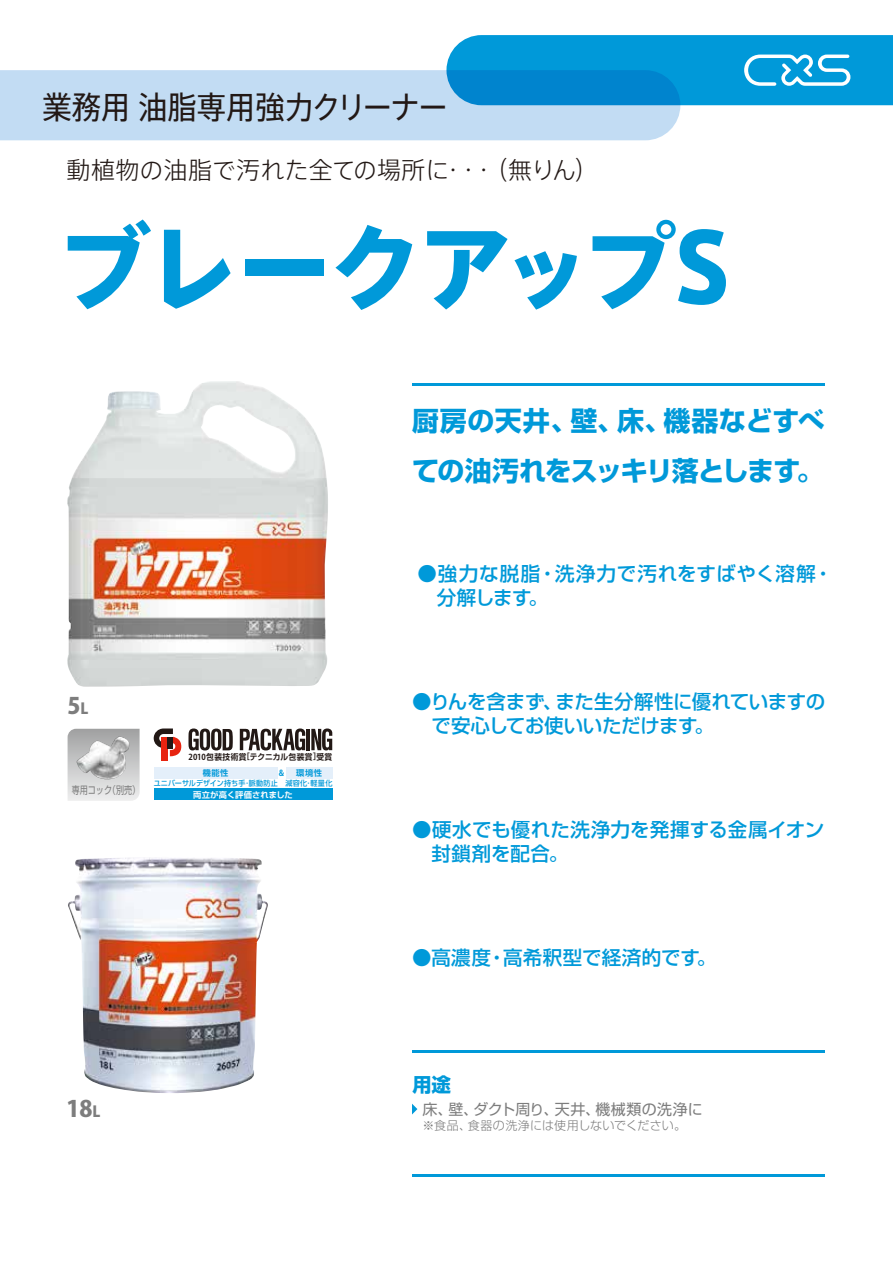
<style>
.page{position:relative;width:893px;height:1263px;background:#fff}
.page>*{position:absolute;margin:0;border:0;box-sizing:border-box;transform-origin:0 0}
.t1{font:800 95.85px "Axis Std";letter-spacing:-.07em;color:#0099d9}
.t2{font:31.5px "Axis Std";color:#221815;scale:.93 1}
.t3{font:700 27px/49.5px "Shin Go Pro";letter-spacing:-.03em;color:#0099d9}
.t4{font:300 24px "Axis Std";color:#221815}
.t5{font:800 22.5px "Koz Go Pro";color:#7d7d7d}
.t6{font:500 19.5px/24px "Shin Go Pro";letter-spacing:.005em;color:#0099d9}
.t7{font:500 19.5px/24px "Shin Go Pro";letter-spacing:-.02em;color:#0099d9}
.t8{font:500 19.5px/24px "Shin Go Pro";letter-spacing:.03em;color:#0099d9}
.t9{font:700 19.5px "Shin Go Pro";color:#0099d9}
.t10{font:15px "Shin Go Pro";letter-spacing:.01em;color:#7d7d7d}
.t11{font:300 12px "Shin Go Pro";letter-spacing:.015em;color:#7d7d7d}
.t12{font:10.5px "Shin Go Pro";color:#7d7d7d;scale:.77 1}
.t13{font:700 8.25px/15.9px "Shin Go Pro De";letter-spacing:.045em;color:#221815;scale:.93 1}
.t14{font:700 8.25px "Shin Go Pro De";letter-spacing:.005em;color:#fff}
.t15{font:700 8.25px "Shin Go Pro De";color:#0099d9}
.t16{font:700 8.25px "Koz Go Pro";color:#0099d9;scale:.93 1}
.t17{font:500 7.5px "Shin Go Pro";letter-spacing:.025em;color:#0099d9;scale:.94 1}
.s1{font-size:15px}
.s2{font-family:"Koz Go Pro"}
.s3{color:#0099d9}
</style>
<div class="page">
<hr style="left:412px;top:1175px;width:412px;height:2px;background:#0099d9">
<img style="left:68px;top:857px;width:200px;height:236px">
<svg style="left:68px;top:729px;width:72px;height:72px;background:#cfcfd0"></svg>
<hr style="left:412px;top:384px;width:412px;height:2px;background:#0099d9">
<img style="left:67px;top:381px;width:261px;height:306px">
<img style="left:76px;top:736px;width:54px;height:44px">
<svg style="left:188px;top:728px;width:45px;height:22px"></svg>
<svg style="left:240px;top:728px;width:65px;height:22px"></svg>
<hr style="left:307px;top:729px;width:3px;height:21px;background:#221815">
<svg style="left:311px;top:728px;width:21px;height:22px"></svg>
<div style="left:162px;top:737px;width:6px;height:24px;background:#e72410"></div>
<svg style="left:154px;top:728px;width:27px;height:28px"></svg>
<div style="left:168px;top:737px;width:5px;height:11px;background:#221815"></div>
<div style="left:286px;top:767px;width:46px;height:11px;background:#e4effa"></div>
<div style="left:154px;top:767px;width:123px;height:11px;background:#e4effa"></div>
<div style="left:154px;top:789px;width:178px;height:11px;background:#0099d9"></div>
<hr style="left:412px;top:1051px;width:412px;height:2px;background:#0099d9">
<svg style="left:412px;top:1104px;width:5px;height:10px"></svg>
<div style="left:0;top:70px;width:680px;height:70px;background:#c2dcf3"></div>
<svg style="left:446px;top:35px;width:447px;height:70px;background:#0d99d8"></svg>
<h2 class="t2" style="left:43px;top:84px;width:437px">業務用 油脂専用強力クリーナー</h2>
<p class="t4" style="left:66px;top:152px;width:534px">動植物の油脂で汚れた全ての場所に・・・（無りん）</p>
<h1 class="t1" style="left:55px;top:194px;width:677px">ブレークアップS</h1>
<h3 class="t3" style="left:412px;top:393px;width:414px">厨房の天井、壁、床、機器などすべての油汚れをスッキリ落とします。</h3>
<p class="t5" style="left:68px;top:691px;width:22px">5<span class="s1">L</span></p>
<p class="t12" style="left:72px;top:781px;width:91px">専用コック（別売）</p>
<p class="t13" style="left:203px;top:748px;width:141px;text-indent:-14px"><span class="s2">2010</span>包装技術賞[テクニカル包装賞]受賞<span class="s3">機能性</span></p>
<p class="t16" style="left:279px;top:768px;width:7px">&amp;</p>
<p class="t15" style="left:296px;top:766px;width:27px">環境性</p>
<p class="t17" style="left:154px;top:777px;width:192px">ユニバーサルデザイン持ち手･脈動防止 減容化･軽量化</p>
<p class="t14" style="left:193px;top:788px;width:101px">両立が高く評価されました</p>
<p class="t5" style="left:66px;top:1094px;width:36px">18<span class="s1">L</span></p>
<p class="t8" style="left:437px;top:559px;width:398px;text-indent:-20px">●強力な脱脂・洗浄力で汚れをすばやく溶解・分解します。</p>
<p class="t7" style="left:431px;top:687px;width:395px;text-indent:-20px">●りんを含まず、また生分解性に優れていますので安心してお使いいただけます。</p>
<p class="t6" style="left:431px;top:815px;width:394px;text-indent:-20px">●硬水でも優れた洗浄力を発揮する金属イオン封鎖剤を配合。</p>
<p class="t6" style="left:412px;top:944px;width:306px">●高濃度・高希釈型で経済的です。</p>
<p class="t9" style="left:412px;top:1069px;width:40px">用途</p>
<p class="t10" style="left:423px;top:1096px;width:282px">床、壁、ダクト周り、天井、機械類の洗浄に</p>
<p class="t11" style="left:423px;top:1115px;width:265px">※食品、食器の洗浄には使用しないでください。</p>
</div>
